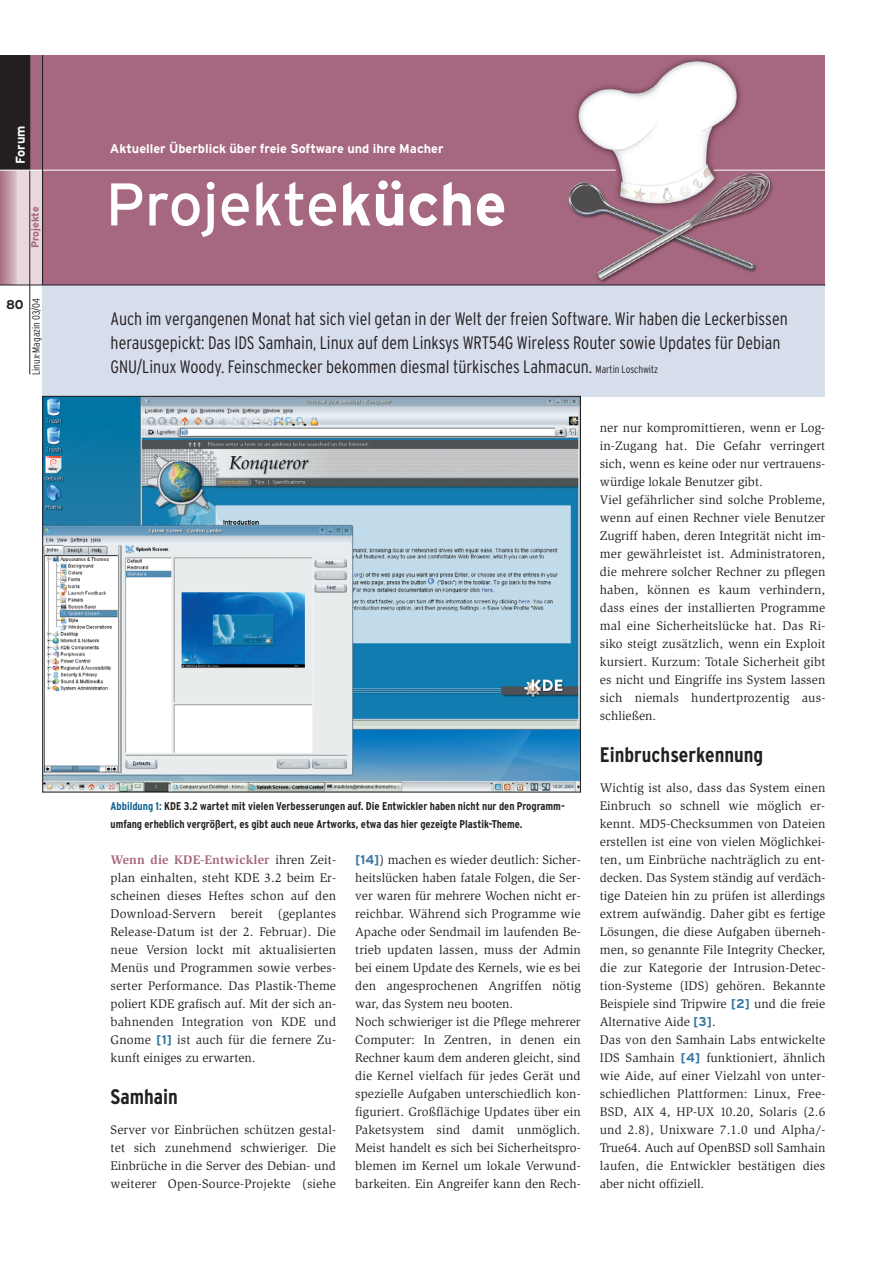
<style>
.page{position:relative;width:893px;height:1262px;background:#fff}
.page>*{position:absolute;margin:0;border:0;box-sizing:border-box;transform-origin:0 0}
.t1{font:60px "Interstate";color:#fff}
.t2{font:700 condensed 21px "Interstate";color:#231f20}
.t3{font:300 condensed 18px/24px "Interstate";color:#231f20}
.t4{font:12.75px/18px "Slimbach";letter-spacing:.01em;color:#231f20}
.t5{font:700 12.75px "Interstate";color:#fff}
.t6{font:700 12.75px "Interstate";color:#231f20}
.t7{font:700 condensed 11.25px/18px "Interstate";color:#231f20}
.t8{font:300 condensed 10.5px "Interstate";color:#231f20}
.t9{font:700 10.5px "Interstate";color:#a66780}
.s1{font-weight:700}
.s2{font-size:10.5px}
.s3{color:#0f618e}
.s4{font-weight:700;color:#a66780}
.s5{font-family:"Interstate";font-weight:700;color:#3978a3}
</style>
<div class="page">
<div style="left:43px;top:285px;width:782px;height:111px;background:#d7deeb"></div>
<div style="left:43px;top:55px;width:782px;height:230px;background:#a66780"></div>
<hr style="left:43px;top:285px;width:782px;height:1px;background:#231f20">
<div style="left:0;top:55px;width:43px;height:230px;background:#a66780"></div>
<div style="left:0;top:55px;width:30px;height:115px;background:#231f20"></div>
<svg style="left:0;top:171px;width:17px;height:114px"></svg>
<div style="left:17px;top:170px;width:26px;height:115px;background:#e8d8dd"></div>
<hr style="left:30px;top:55px;width:1px;height:319px;background:#231f20">
<hr style="left:0;top:285px;width:43px;height:1px;background:#231f20">
<hr style="left:0;top:170px;width:43px;height:1px;background:#fff">
<img style="left:564px;top:58px;width:212px;height:225px">
<hr style="left:713px;top:170px;width:112px;height:1px;background:#fff">
<hr style="left:43px;top:170px;width:572px;height:1px;background:#fff">
<img style="left:45px;top:396px;width:536px;height:396px">
<hr style="left:42px;top:55px;width:1px;height:230px;background:#231f20">
<p class="t5" style="left:15px;top:164px;width:40px;rotate:-90deg">Forum</p>
<p class="t9" style="left:31px;top:248px;width:43px;rotate:-90deg">Projekte</p>
<p class="t6" style="left:6px;top:300px;width:19px">80</p>
<p class="t8" style="left:32px;top:375px;width:78px;rotate:-90deg">Linux-Magazin 03/04</p>
<p class="t5" style="left:110px;top:144px;width:335px">Aktueller Überblick über freie Software und ihre Macher</p>
<h1 class="t1" style="left:106px;top:182px;width:402px">Projekte<span class="s1">küche</span></h1>
<p class="t3" style="left:111px;top:308px;width:678px">Auch im vergangenen Monat hat sich viel getan in der Welt der freien Software. Wir haben die Leckerbissen herausgepickt: Das IDS Samhain, Linux auf dem Linksys WRT54G Wireless Router sowie Updates für Debian<br>GNU/Linux Woody. Feinschmecker bekommen diesmal türkisches Lahmacun. <span class="s2">Martin Loschwitz</span></p>
<p class="t7" style="left:111px;top:798px;width:456px"><span class="s3">Abbildung 1:</span> KDE 3.2 wartet mit vielen Verbesserungen auf. Die Entwickler haben nicht nur den Programm&shy;umfang erheblich vergrößert, es gibt auch neue Artworks, etwa das hier gezeigte Plastik-Theme.</p>
<p class="t4" style="left:111px;top:852px;width:227px;text-align:justify"><span class="s4">Wenn die KDE-Entwickler</span> ihren Zeit&shy;plan einhalten, steht KDE 3.2 beim Er&shy;scheinen dieses Heftes schon auf den Download-Servern bereit (geplantes Release-Datum ist der 2. Februar). Die neue Version lockt mit aktualisierten Menüs und Programmen sowie verbes&shy;serter Performance. Das Plastik-Theme poliert KDE grafisch auf. Mit der sich an&shy;bahnenden Integration von KDE und Gnome <span class="s5">[1]</span> ist auch für die fernere Zu&shy;kunft einiges zu erwarten.</p>
<h2 class="t2" style="left:111px;top:1089px;width:69px">Samhain</h2>
<p class="t4" style="left:111px;top:1122px;width:227px;text-align:justify">Server vor Einbrüchen schützen gestal&shy;tet sich zunehmend schwieriger. Die Einbrüche in die Server des Debian- und weiterer Open-Source-Projekte (siehe</p>
<p class="t4" style="left:355px;top:852px;width:227px"><span class="s5">[14]</span>) machen es wieder deutlich: Sicher&shy;heitslücken haben fatale Folgen, die Ser&shy;ver waren für mehrere Wochen nicht er&shy;reichbar. Während sich Programme wie Apache oder Sendmail im laufenden Be&shy;trieb updaten lassen, muss der Admin bei einem Update des Kernels, wie es bei den angesprochenen Angriffen nötig war, das System neu booten.<br>Noch schwieriger ist die Pflege mehrerer Computer: In Zentren, in denen ein Rechner kaum dem anderen gleicht, sind die Kernel vielfach für jedes Gerät und spezielle Aufgaben unterschiedlich kon&shy;figuriert. Großflächige Updates über ein Paketsystem sind damit unmöglich.<br>Meist handelt es sich bei Sicherheitspro&shy;blemen im Kernel um lokale Verwund&shy;barkeiten. Ein Angreifer kann den Rech-</p>
<p class="t4" style="left:600px;top:420px;width:227px">ner nur kompromittieren, wenn er Log&shy;in-Zugang hat. Die Gefahr verringert sich, wenn es keine oder nur vertrauens&shy;würdige lokale Benutzer gibt.<br>Viel gefährlicher sind solche Probleme, wenn auf einen Rechner viele Benutzer Zugriff haben, deren Integrität nicht im&shy;mer gewährleistet ist. Administratoren, die mehrere solcher Rechner zu pflegen haben, können es kaum verhindern, dass eines der installierten Programme mal eine Sicherheitslücke hat. Das Ri&shy;siko steigt zusätzlich, wenn ein Exploit kursiert. Kurzum: Totale Sicherheit gibt es nicht und Eingriffe ins System lassen sich niemals hundertprozentig aus&shy;schließen.</p>
<h2 class="t2" style="left:600px;top:747px;width:165px">Einbruchserkennung</h2>
<p class="t4" style="left:600px;top:780px;width:227px">Wichtig ist also, dass das System einen Einbruch so schnell wie möglich er&shy;kennt. MD5-Checksummen von Dateien erstellen ist eine von vielen Möglichkei&shy;ten, um Einbrüche nachträglich zu ent&shy;decken. Das System ständig auf verdäch&shy;tige Dateien hin zu prüfen ist allerdings extrem aufwändig. Daher gibt es fertige Lösungen, die diese Aufgaben überneh&shy;men, so genannte File Integrity Checker, die zur Kategorie der Intrusion-Detec&shy;tion-Systeme (IDS) gehören. Bekannte Beispiele sind Tripwire <span class="s5">[2]</span> und die freie Alternative Aide <span class="s5">[3]</span>.<br>Das von den Samhain Labs entwickelte IDS Samhain <span class="s5">[4]</span> funktioniert, ähnlich wie Aide, auf einer Vielzahl von unter&shy;schiedlichen Plattformen: Linux, Free-BSD, AIX 4, HP-UX 10.20, Solaris (2.6 und 2.8), Unixware 7.1.0 und Alpha/- True64. Auch auf OpenBSD soll Samhain laufen, die Entwickler bestätigen dies aber nicht offiziell.</p>
</div>
